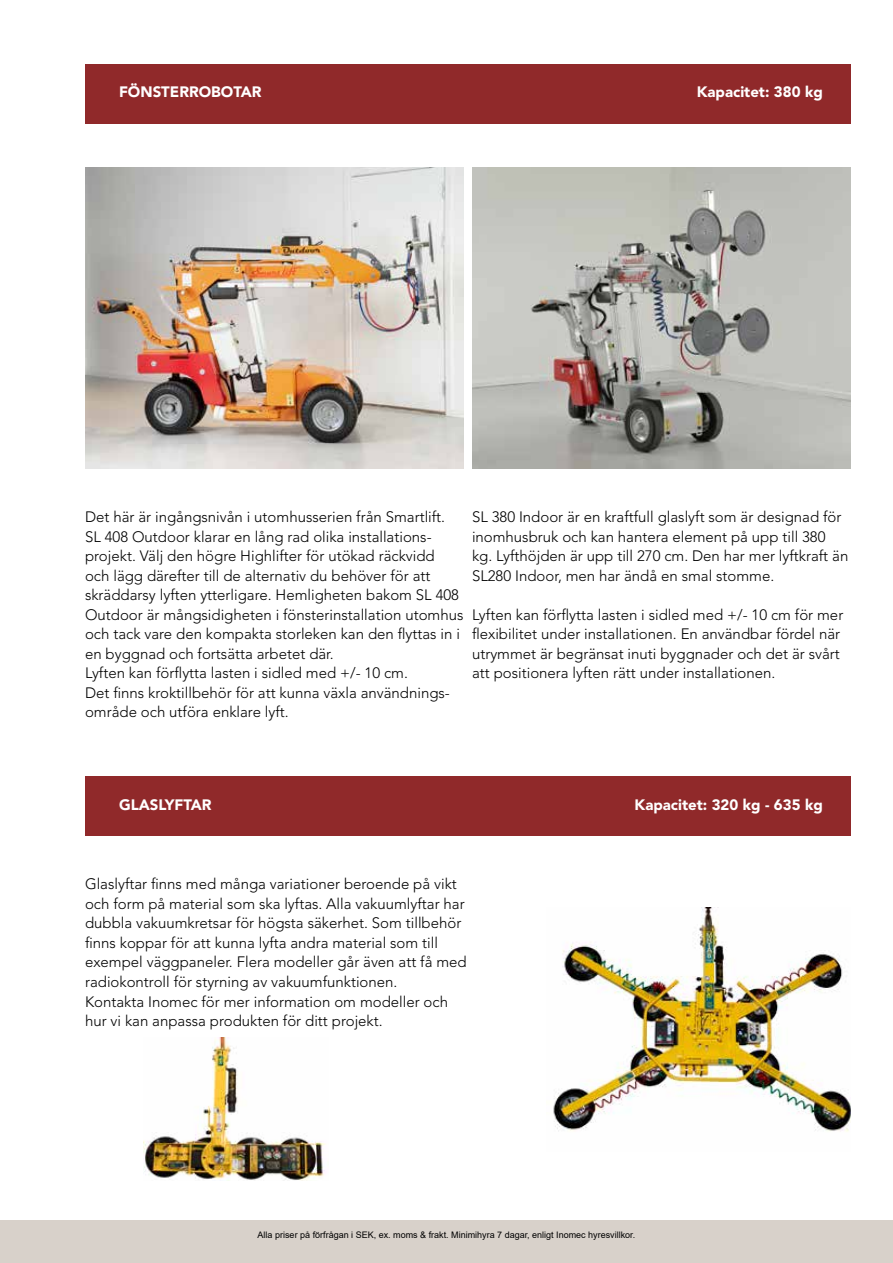
<style>
.page{position:relative;width:893px;height:1263px;background:#fff}
.page>*{position:absolute;margin:0;border:0;box-sizing:border-box;transform-origin:0 0}
.t1{font:300 15px/19.5px "Avenir LT Std";color:#000}
.t2{font:900 15px "Avenir LT Std";color:#fff}
.t3{font:9px "Arial";color:#000}
</style>
<div class="page">
<div style="left:0;top:1220px;width:893px;height:43px;background:#d8d1ca"></div>
<div style="left:85px;top:64px;width:765px;height:59px;background:#90292a"></div>
<img style="left:85px;top:168px;width:378px;height:301px">
<div style="left:85px;top:776px;width:765px;height:60px;background:#90292a"></div>
<img style="left:553px;top:907px;width:297px;height:225px">
<img style="left:143px;top:1037px;width:183px;height:144px">
<img style="left:472px;top:168px;width:378px;height:301px">
<p class="t2" style="left:119px;top:83px;width:144px">FÖNSTERROBOTAR</p>
<p class="t2" style="left:697px;top:83px;width:128px">Kapacitet: 380 kg</p>
<p class="t1" style="left:85px;top:507px;width:380px">Det här är ingångsnivån i utomhusserien från Smartlift.<br>SL 408 Outdoor klarar en lång rad olika installations&shy;projekt. Välj den högre Highlifter för utökad räckvidd<br>och lägg därefter till de alternativ du behöver för att skräddarsy lyften ytterligare. Hemligheten bakom SL 408<br>Outdoor är mångsidigheten i fönsterinstallation utomhus och tack vare den kompakta storleken kan den flyttas in i en byggnad och fortsätta arbetet där.<br>Lyften kan förflytta lasten i sidled med +/- 10 cm.<br>Det finns kroktillbehör för att kunna växla användnings&shy;område och utföra enklare lyft.</p>
<p class="t1" style="left:472px;top:507px;width:378px">SL 380 Indoor är en kraftfull glaslyft som är designad för inomhusbruk och kan hantera element på upp till 380 kg. Lyfthöjden är upp till 270 cm. Den har mer lyftkraft än SL280 Indoor, men har ändå en smal stomme.</p>
<p class="t1" style="left:472px;top:605px;width:373px">Lyften kan förflytta lasten i sidled med +/- 10 cm för mer flexibilitet under installationen. En användbar fördel när utrymmet är begränsat inuti byggnader och det är svårt att positionera lyften rätt under installationen.</p>
<p class="t2" style="left:119px;top:795px;width:94px">GLASLYFTAR</p>
<p class="t2" style="left:634px;top:795px;width:190px">Kapacitet: 320 kg - 635 kg</p>
<p class="t1" style="left:85px;top:875px;width:383px">Glaslyftar finns med många variationer beroende på vikt och form på material som ska lyftas. Alla vakuumlyftar har dubbla vakuumkretsar för högsta säkerhet. Som tillbehör finns koppar för att kunna lyfta andra material som till exempel väggpaneler. Flera modeller går även att få med radiokontroll för styrning av vakuumfunktionen.<br>Kontakta Inomec för mer information om modeller och hur vi kan anpassa produkten för ditt projekt.</p>
<p class="t3" style="left:258px;top:1228px;width:379px">Alla priser på förfrågan i SEK, ex. moms &amp; frakt. Minimihyra 7 dagar, enligt Inomec hyresvillkor.</p>
</div>
